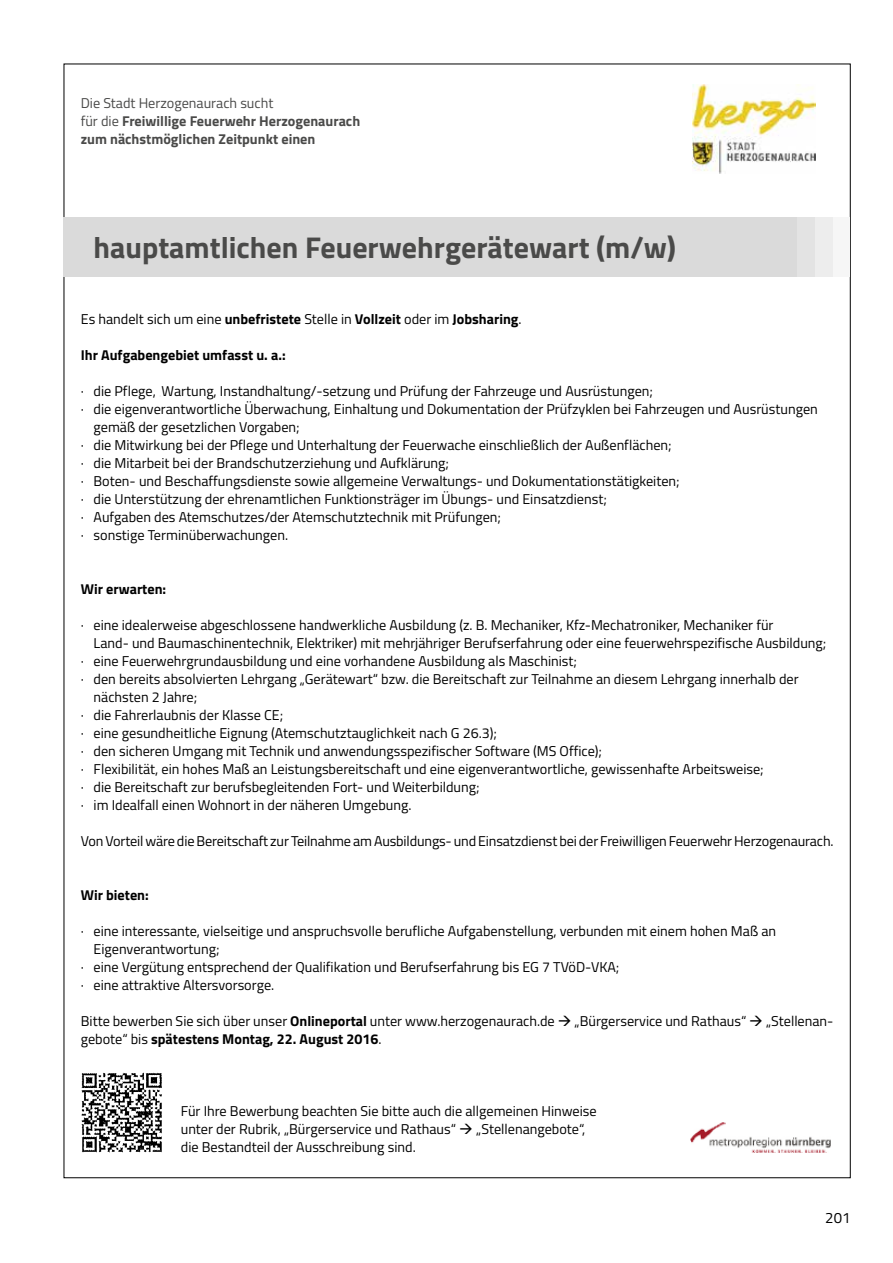
<style>
.page{position:relative;width:893px;height:1263px;background:#fff}
.page>*{position:absolute;margin:0;border:0;box-sizing:border-box;transform-origin:0 0}
.t1{font:700 30px "Titillium";color:#4a4a49}
.t2{font:15px "Titillium";color:#000}
.t3{font:14.25px/18px "Titillium";color:#000}
.t4{font:700 14.25px/18px "Titillium";color:#4a4a49}
.t5{font:700 14.25px "Titillium";color:#000}
.s1{font-weight:400}
.s2{font-weight:700}
</style>
<div class="page">
<div style="left:85px;top:218px;width:765px;height:59px;background:#f6f6f6"></div>
<div style="left:85px;top:218px;width:747px;height:59px;background:#ededed"></div>
<div style="left:85px;top:218px;width:730px;height:59px;background:#e3e3e3"></div>
<div style="left:64px;top:218px;width:733px;height:59px;background:#dadada"></div>
<img style="left:693px;top:84px;width:122px;height:89px">
<img style="left:81px;top:1072px;width:81px;height:81px">
<img style="left:691px;top:1122px;width:140px;height:30px">
<p class="t4" style="left:81px;top:93px;width:281px"><span class="s1">Die Stadt Herzogenaurach sucht<br>für die</span> Freiwillige Feuerwehr Herzogenaurach zum nächstmöglichen Zeitpunkt einen</p>
<h1 class="t1" style="left:94px;top:225px;width:584px">hauptamtlichen Feuerwehrgerätewart (m/w)</h1>
<p class="t3" style="left:81px;top:309px;width:442px">Es handelt sich um eine <span class="s2">unbefristete</span> Stelle in <span class="s2">Vollzeit</span> oder im <span class="s2">Jobsharing</span>.</p>
<p class="t5" style="left:81px;top:344px;width:206px">Ihr Aufgabengebiet umfasst u. a.:</p>
<p class="t3" style="left:81px;top:381px;width:574px">· die Pflege, ‚Wartung, Instandhaltung/-setzung und Prüfung der Fahrzeuge und Ausrüstungen;</p>
<p class="t3" style="left:81px;top:399px;width:739px">· die eigenverantwortliche Überwachung, Einhaltung und Dokumentation der Prüfzyklen bei Fahrzeugen und Ausrüstungen</p>
<p class="t3" style="left:94px;top:417px;width:208px">gemäß der gesetzlichen Vorgaben;</p>
<p class="t3" style="left:81px;top:435px;width:592px">· die Mitwirkung bei der Pflege und Unterhaltung der Feuerwache einschließlich der Außenflächen;</p>
<p class="t3" style="left:81px;top:453px;width:370px">· die Mitarbeit bei der Brandschutzerziehung und Aufklärung;</p>
<p class="t3" style="left:81px;top:471px;width:600px">· Boten- und Beschaffungsdienste sowie allgemeine Verwaltungs- und Dokumentationstätigkeiten;</p>
<p class="t3" style="left:81px;top:489px;width:528px">· die Unterstützung der ehrenamtlichen Funktionsträger im Übungs- und Einsatzdienst;</p>
<p class="t3" style="left:81px;top:507px;width:422px">· Aufgaben des Atemschutzes/der Atemschutztechnik mit Prüfungen;</p>
<p class="t3" style="left:81px;top:525px;width:209px">· sonstige Terminüberwachungen.</p>
<p class="t5" style="left:81px;top:578px;width:87px">Wir erwarten:</p>
<p class="t3" style="left:81px;top:615px;width:694px">· eine idealerweise abgeschlossene handwerkliche Ausbildung (z. B. Mechaniker, Kfz-Mechatroniker, Mechaniker für</p>
<p class="t3" style="left:94px;top:633px;width:734px">Land- und Baumaschinentechnik, Elektriker) mit mehrjähriger Berufserfahrung oder eine feuerwehrspezifische Ausbildung;</p>
<p class="t3" style="left:81px;top:651px;width:498px">· eine Feuerwehrgrundausbildung und eine vorhandene Ausbildung als Maschinist;</p>
<p class="t3" style="left:81px;top:669px;width:719px">· den bereits absolvierten Lehrgang „Gerätewart“ bzw. die Bereitschaft zur Teilnahme an diesem Lehrgang innerhalb der</p>
<p class="t3" style="left:94px;top:687px;width:105px">nächsten 2 Jahre;</p>
<p class="t3" style="left:81px;top:705px;width:204px">· die Fahrerlaubnis der Klasse CE;</p>
<p class="t3" style="left:81px;top:723px;width:418px">· eine gesundheitliche Eignung (Atemschutztauglichkeit nach G 26.3);</p>
<p class="t3" style="left:81px;top:741px;width:523px">· den sicheren Umgang mit Technik und anwendungsspezifischer Software (MS Office);</p>
<p class="t3" style="left:81px;top:759px;width:685px">· Flexibilität, ein hohes Maß an Leistungsbereitschaft und eine eigenverantwortliche, gewissenhafte Arbeitsweise;</p>
<p class="t3" style="left:81px;top:777px;width:400px">· die Bereitschaft zur berufsbegleitenden Fort- und Weiterbildung;</p>
<p class="t3" style="left:81px;top:795px;width:332px">· im Idealfall einen Wohnort in der näheren Umgebung.</p>
<p class="t3" style="left:81px;top:831px;width:754px">Von Vorteil wäre die Bereitschaft zur Teilnahme am Ausbildungs- und Einsatzdienst bei der Freiwilligen Feuerwehr Herzogenaurach.</p>
<p class="t5" style="left:81px;top:884px;width:70px">Wir bieten:</p>
<p class="t3" style="left:81px;top:921px;width:697px">· eine interessante, vielseitige und anspruchsvolle berufliche Aufgabenstellung, verbunden mit einem hohen Maß an</p>
<p class="t3" style="left:94px;top:939px;width:128px">Eigenverantwortung;</p>
<p class="t3" style="left:81px;top:957px;width:540px">· eine Vergütung entsprechend der Qualifikation und Berufserfahrung bis EG 7 TVöD-VKA;</p>
<p class="t3" style="left:81px;top:975px;width:195px">· eine attraktive Altersvorsorge.</p>
<p class="t3" style="left:81px;top:1011px;width:754px">Bitte bewerben Sie sich über unser <span class="s2">Onlineportal</span> unter www.herzogenaurach.de → „Bürgerservice und Rathaus“ → „Stellenan&shy;gebote“ bis <span class="s2">spätestens Montag, 22. August 2016</span>.</p>
<p class="t3" style="left:181px;top:1101px;width:417px">Für Ihre Bewerbung beachten Sie bitte auch die allgemeinen Hinweise unter der Rubrik, „Bürgerservice und Rathaus“ → „Stellenangebote“, die Bestandteil der Ausschreibung sind.</p>
<p class="t2" style="left:825px;top:1206px;width:27px">201</p>
</div>
